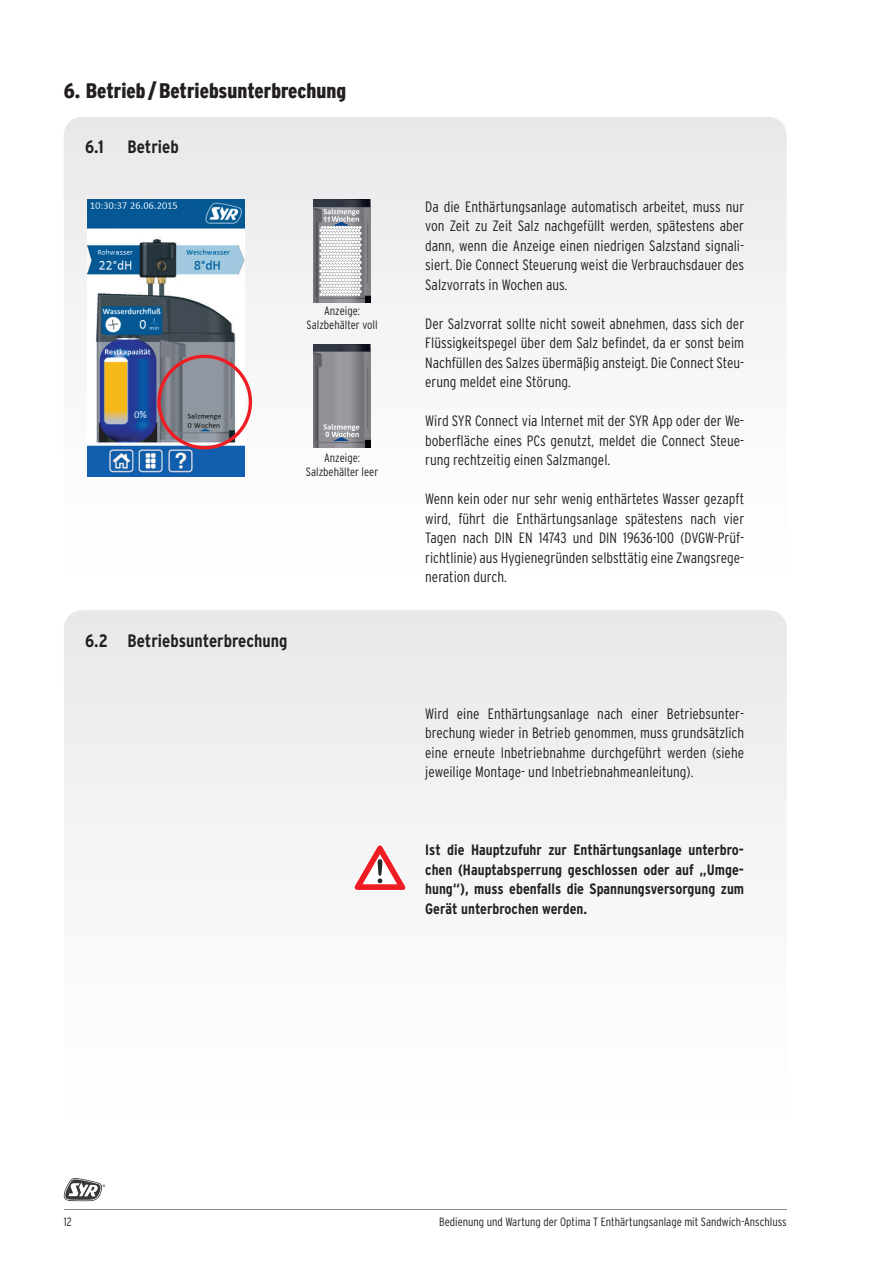
<style>
.page{position:relative;width:893px;height:1263px;background:#fff}
.page>*{position:absolute;margin:0;border:0;box-sizing:border-box;transform-origin:0 0}
.t1{font:900 condensed 21px "Interstate";color:#231f20}
.t2{font:700 condensed 18px "Interstate";color:#231f20}
.t3{font:300 condensed 15px/19.5px "Interstate";color:#231f20;text-align:justify}
.t4{font:700 condensed 15px/19.5px "Interstate";color:#231f20;text-align:justify}
.t5{font:300 condensed 12px/14.4px "Interstate";color:#231f20;text-align:center}
.t6{font:700 7.5px "Arial";color:#fff}
</style>
<div class="page">
<svg style="left:64px;top:1178px;width:41px;height:23px"></svg>
<hr style="left:64px;top:1209px;width:723px;height:1px;background:#8b8d90">
<div style="left:64px;top:610px;width:723px;height:246px;background:#efeff0"></div>
<svg style="left:64px;top:117px;width:723px;height:360px"></svg>
<img style="left:88px;top:200px;width:157px;height:277px">
<svg style="left:157px;top:355px;width:95px;height:94px;background:#a08f98"></svg>
<svg style="left:353px;top:844px;width:54px;height:46px"></svg>
<svg style="left:314px;top:200px;width:57px;height:103px"></svg>
<svg style="left:314px;top:345px;width:57px;height:103px;background:#838389"></svg>
<h1 class="t1" style="left:64px;top:79px;width:284px">6. Betrieb / Betriebsunterbrechung</h1>
<p class="t2" style="left:85px;top:135px;width:20px">6.1</p>
<p class="t2" style="left:128px;top:135px;width:53px">Betrieb</p>
<p class="t6" style="left:323px;top:215px;width:9px">11</p>
<p class="t5" style="left:307px;top:303px;width:73px">Anzeige:<br>Salzbehälter voll</p>
<p class="t6" style="left:325px;top:430px;width:6px">0</p>
<p class="t5" style="left:306px;top:450px;width:74px">Anzeige:<br>Salzbehälter leer</p>
<p class="t2" style="left:85px;top:630px;width:204px">6.2 Betriebsunterbrechung</p>
<p class="t3" style="left:425px;top:197px;width:320px">Da die Enthärtungsanlage automatisch arbeitet, muss nur von Zeit zu Zeit Salz nachgefüllt werden, spätestens aber dann, wenn die Anzeige einen niedrigen Salzstand signali&shy;siert. Die Connect Steuerung weist die Verbrauchsdauer des Salzvorrats in Wochen aus.</p>
<p class="t3" style="left:425px;top:314px;width:320px">Der Salzvorrat sollte nicht soweit abnehmen, dass sich der Flüssigkeitspegel über dem Salz befindet, da er sonst beim Nachfüllen des Salzes übermäßig ansteigt. Die Connect Steu&shy;erung meldet eine Störung.</p>
<p class="t3" style="left:425px;top:411px;width:320px">Wird SYR Connect via Internet mit der SYR App oder der We&shy;boberfläche eines PCs genutzt, meldet die Connect Steue&shy;rung rechtzeitig einen Salzmangel.</p>
<p class="t3" style="left:425px;top:489px;width:320px">Wenn kein oder nur sehr wenig enthärtetes Wasser gezapft wird, führt die Enthärtungsanlage spätestens nach vier Tagen nach DIN EN 14743 und DIN 19636-100 (DVGW-Prüf&shy;richtlinie) aus Hygienegründen selbsttätig eine Zwangsrege&shy;neration durch.</p>
<p class="t3" style="left:425px;top:704px;width:320px">Wird eine Enthärtungsanlage nach einer Betriebsunter&shy;brechung wieder in Betrieb genommen, muss grundsätzlich eine erneute Inbetriebnahme durchgeführt werden (siehe jeweilige Montage- und Inbetriebnahmeanleitung).</p>
<p class="t4" style="left:425px;top:840px;width:320px">Ist die Hauptzufuhr zur Enthärtungsanlage unterbro&shy;chen (Hauptabsperrung geschlossen oder auf „Umge&shy;hung“), muss ebenfalls die Spannungsversorgung zum Gerät unterbrochen werden.</p>
<p class="t5" style="left:64px;top:1214px;width:9px">12</p>
<p class="t5" style="left:439px;top:1214px;width:349px">Bedienung und Wartung der Optima T Enthärtungsanlage mit Sandwich-Anschluss</p>
</div>
